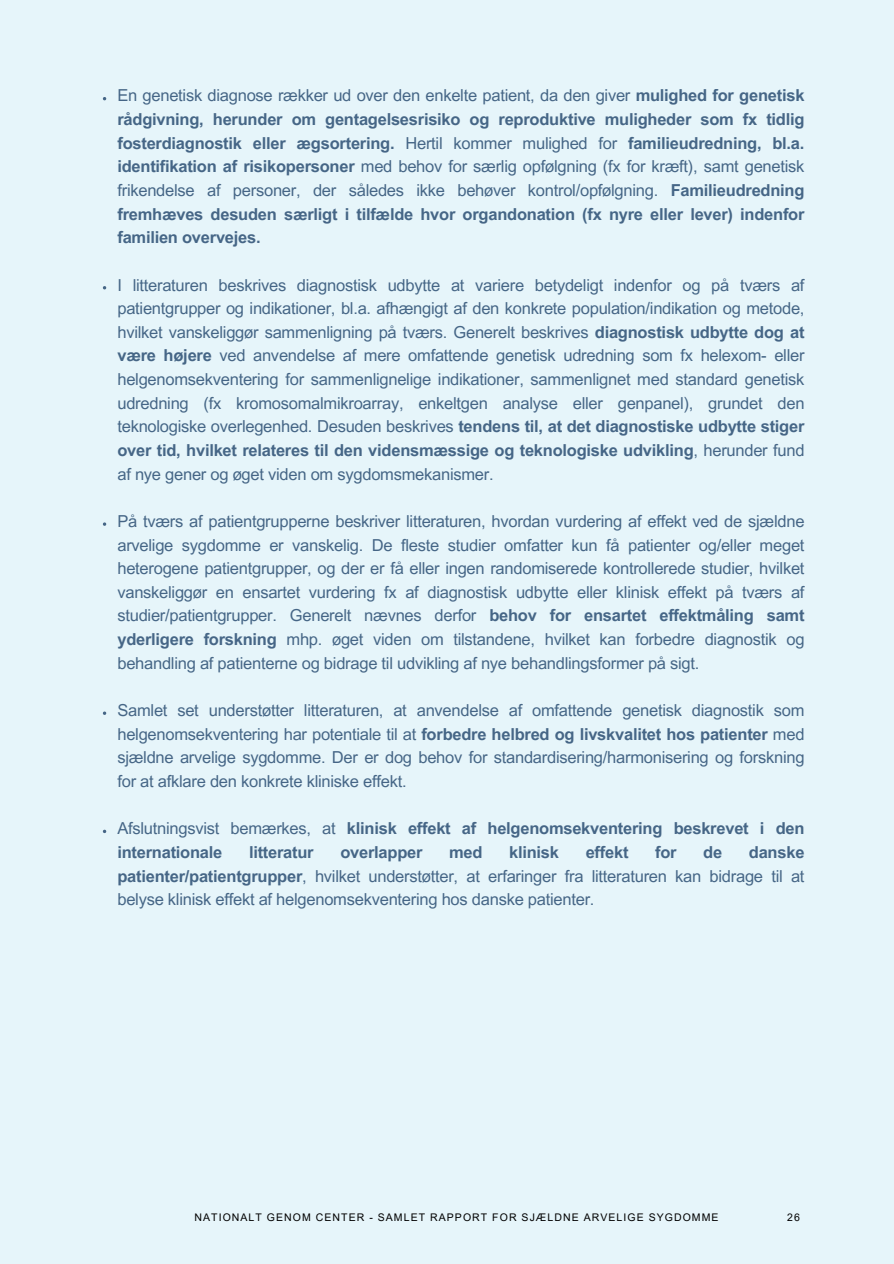
<style>
.page{position:relative;width:894px;height:1264px;background:#fff}
.page>*{position:absolute;margin:0;border:0;box-sizing:border-box;transform-origin:0 0}
.t1{font:16.5px/23.7px "Arial MT Pro";letter-spacing:-.015em;color:#002854;text-align:justify}
.t2{font:700 16.5px/23.5px "Arial MT Pro";letter-spacing:-.015em;color:#002854;text-align:justify}
.t3{font:10.5px "Arial MT Pro";letter-spacing:.1em;color:#000}
.s1{font-weight:400}
.s2{font-weight:700}
</style>
<div class="page">
<div style="left:0;top:0;width:893px;height:1263px;background:#e6f5fa"></div>
<svg style="left:103px;top:522px;width:3px;height:4px"></svg>
<svg style="left:103px;top:711px;width:3px;height:4px"></svg>
<p class="t2" style="left:117px;top:86px;width:688px"><span class="s1">En genetisk diagnose rækker ud over den enkelte patient, da den giver</span> mulighed for genetisk rådgivning, herunder om gentagelsesrisiko og reproduktive muligheder som fx tidlig fosterdiagnostik eller ægsortering. <span class="s1">Hertil kommer mulighed for</span> familieudredning, bl.a. identifikation af risikopersoner <span class="s1">med behov for særlig opfølgning (fx for kræft), samt genetisk frikendelse af personer, der således ikke behøver kontrol/opfølgning.</span> Familieudredning fremhæves desuden særligt i tilfælde hvor organdonation (fx nyre eller lever) indenfor familien overvejes.</p>
<p class="t1" style="left:117px;top:275px;width:688px">I litteraturen beskrives diagnostisk udbytte at variere betydeligt indenfor og på tværs af patientgrupper og indikationer, bl.a. afhængigt af den konkrete population/indikation og metode, hvilket vanskeliggør sammenligning på tværs. Generelt beskrives <span class="s2">diagnostisk udbytte dog at være højere</span> ved anvendelse af mere omfattende genetisk udredning som fx helexom- eller helgenomsekventering for sammenlignelige indikationer, sammenlignet med standard genetisk udredning (fx kromosomalmikroarray, enkeltgen analyse eller genpanel), grundet den teknologiske overlegenhed. Desuden beskrives <span class="s2">tendens til, at det diagnostiske udbytte stiger over tid, hvilket relateres til den vidensmæssige og teknologiske udvikling</span>, herunder fund af nye gener og øget viden om sygdomsmekanismer.</p>
<p class="t1" style="left:117px;top:511px;width:688px">På tværs af patientgrupperne beskriver litteraturen, hvordan vurdering af effekt ved de sjældne arvelige sygdomme er vanskelig. De fleste studier omfatter kun få patienter og/eller meget heterogene patientgrupper, og der er få eller ingen randomiserede kontrollerede studier, hvilket vanskeliggør en ensartet vurdering fx af diagnostisk udbytte eller klinisk effekt på tværs af studier/patientgrupper. Generelt nævnes derfor <span class="s2">behov for ensartet effektmåling samt yderligere forskning</span> mhp. øget viden om tilstandene, hvilket kan forbedre diagnostik og behandling af patienterne og bidrage til udvikling af nye behandlingsformer på sigt.</p>
<p class="t1" style="left:117px;top:700px;width:688px">Samlet set understøtter litteraturen, at anvendelse af omfattende genetisk diagnostik som helgenomsekventering har potentiale til at <span class="s2">forbedre helbred og livskvalitet hos patienter</span> med sjældne arvelige sygdomme. Der er dog behov for standardisering/harmonisering og forskning for at afklare den konkrete kliniske effekt.</p>
<p class="t2" style="left:117px;top:818px;width:688px"><span class="s1">Afslutningsvist bemærkes, at</span> klinisk effekt af helgenomsekventering beskrevet i den internationale</p>
<p class="t2" style="left:249px;top:842px;width:66px">litteratur</p>
<p class="t2" style="left:340px;top:842px;width:84px">overlapper</p>
<p class="t2" style="left:449px;top:842px;width:35px">med</p>
<p class="t2" style="left:509px;top:842px;width:51px">klinisk</p>
<p class="t2" style="left:585px;top:842px;width:44px">effekt</p>
<p class="t2" style="left:655px;top:842px;width:23px">for</p>
<p class="t2" style="left:703px;top:842px;width:20px">de</p>
<p class="t1" style="left:117px;top:842px;width:688px;text-indent:631px"><span class="s2">danske patienter/patientgrupper</span>, hvilket understøtter, at erfaringer fra litteraturen kan bidrage til at belyse klinisk effekt af helgenomsekventering hos danske patienter.</p>
<p class="t3" style="left:194px;top:1213px;width:525px">NATIONALT GENOM CENTER - SAMLET RAPPORT FOR SJÆLDNE ARVELIGE SYGDOMME</p>
<p class="t3" style="left:786px;top:1213px;width:14px">26</p>
</div>
